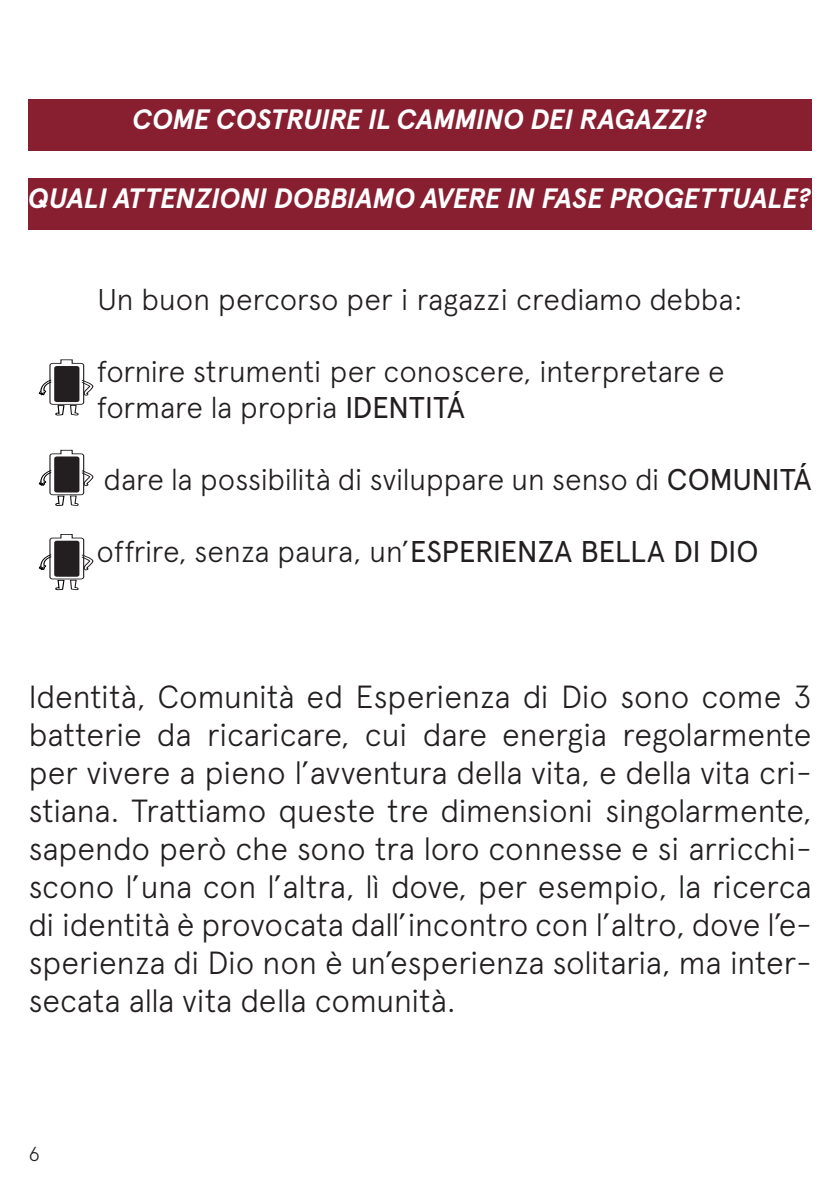
<style>
.page{position:relative;width:840px;height:1191px;background:#fff}
.page>*{position:absolute;margin:0;border:0;box-sizing:border-box;transform-origin:0 0}
.t1{font:300 32px/38px "Apercu";letter-spacing:-.015em;color:#231f20;text-align:justify}
.t2{font:300 30px "Apercu";letter-spacing:-.015em;color:#231f20}
.t3{font:italic 700 28px "Apercu";letter-spacing:-.01em;color:#fff}
.t4{font:300 20px "Apercu";color:#231f20}
.s1{font-weight:400}
</style>
<div class="page">
<svg style="left:39px;top:359px;width:55px;height:57px"></svg>
<div style="left:28px;top:99px;width:783px;height:52px;background:#881f30"></div>
<div style="left:28px;top:178px;width:783px;height:52px;background:#881f30"></div>
<svg style="left:39px;top:450px;width:55px;height:56px"></svg>
<svg style="left:39px;top:534px;width:55px;height:57px"></svg>
<p class="t3" style="left:133px;top:102px;width:575px">COME COSTRUIRE IL CAMMINO DEI RAGAZZI?</p>
<p class="t3" style="left:29px;top:181px;width:783px">QUALI ATTENZIONI DOBBIAMO AVERE IN FASE PROGETTUALE?</p>
<p class="t2" style="left:97px;top:281px;width:646px">Un buon percorso per i ragazzi crediamo debba:</p>
<p class="t2" style="left:97px;top:353px;width:629px">fornire strumenti per conoscere, interpretare e</p>
<p class="t2" style="left:97px;top:389px;width:370px">formare la propria <span class="s1">IDENTITÁ</span></p>
<p class="t2" style="left:103px;top:461px;width:709px">dare la possibilità di sviluppare un senso di <span class="s1">COMUNITÁ</span></p>
<p class="t2" style="left:97px;top:533px;width:663px">offrire, senza paura, un’<span class="s1">ESPERIENZA BELLA DI DIO</span></p>
<p class="t1" style="left:28px;top:677px;width:784px">Identità, Comunità ed Esperienza di Dio sono come 3 batterie da ricaricare, cui dare energia regolarmente per vivere a pieno l’avventura della vita, e della vita cri&shy;stiana. Trattiamo queste tre dimensioni singolarmente, sapendo però che sono tra loro connesse e si arricchi&shy;scono l’una con l’altra, lì dove, per esempio, la ricerca di identità è provocata dall’incontro con l’altro, dove l’e&shy;sperienza di Dio non è un’esperienza solitaria, ma inter&shy;secata alla vita della comunità.</p>
<p class="t4" style="left:28px;top:1142px;width:13px">6</p>
</div>
